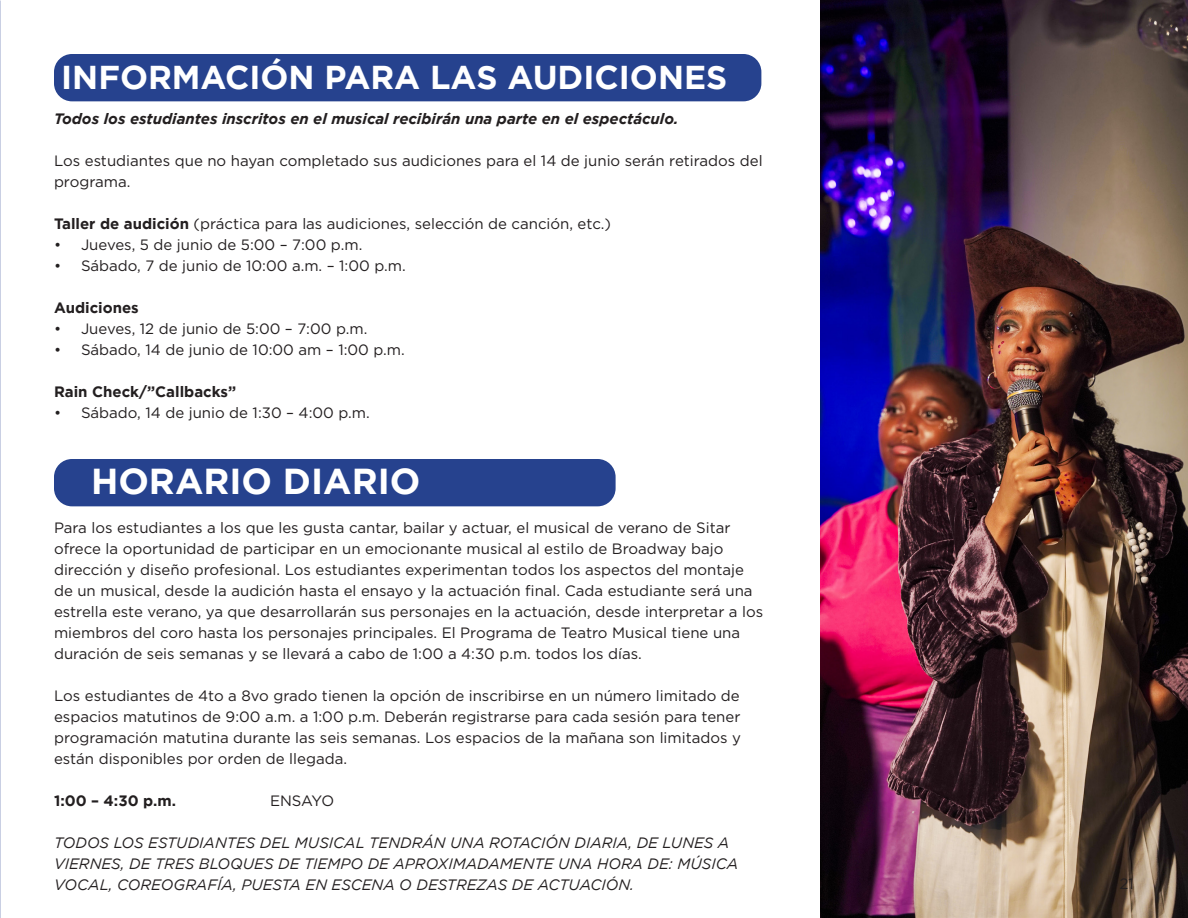
<style>
.page{position:relative;width:1188px;height:918px;background:#fff}
.page>*{position:absolute;margin:0;border:0;box-sizing:border-box;transform-origin:0 0}
.t1{font:700 36px "Gotham";color:#fff}
.t2{font:700 33px "Gotham";color:#fff}
.t3{font:15px/21px "Gotham";color:#231f20}
.t4{font:italic 15px/21px "Gotham";color:#231f20}
.t5{font:italic 700 15px "Gotham";color:#231f20}
.t6{font:700 15px "Gotham";color:#231f20}
.s1{font-weight:700}
</style>
<div class="page">
<img style="left:821px;top:1px;width:367px;height:917px">
<div style="left:54px;top:459px;width:562px;height:47px;background:#26428e;border-radius:18px"></div>
<div style="left:54px;top:54px;width:707px;height:47px;background:#26428e;border-radius:18px"></div>
<p class="t2" style="left:61px;top:58px;width:668px">INFORMACIÓN PARA LAS AUDICIONES</p>
<p class="t5" style="left:54px;top:110px;width:626px">Todos los estudiantes inscritos en el musical recibirán una parte en el espectáculo.</p>
<p class="t3" style="left:54px;top:150px;width:710px">Los estudiantes que no hayan completado sus audiciones para el 14 de junio serán retirados del programa.</p>
<p class="t3" style="left:54px;top:213px;width:559px"><span class="s1">Taller de audición</span> (práctica para las audiciones, selección de canción, etc.)</p>
<p class="t3" style="left:54px;top:234px;width:310px">• Jueves, 5 de junio de 5:00 – 7:00 p.m.</p>
<p class="t3" style="left:54px;top:255px;width:353px">• Sábado, 7 de junio de 10:00 a.m. – 1:00 p.m.</p>
<p class="t6" style="left:54px;top:299px;width:86px">Audiciones</p>
<p class="t3" style="left:54px;top:318px;width:315px">• Jueves, 12 de junio de 5:00 – 7:00 p.m.</p>
<p class="t3" style="left:54px;top:339px;width:352px">• Sábado, 14 de junio de 10:00 am – 1:00 p.m.</p>
<p class="t6" style="left:54px;top:383px;width:184px">Rain Check/”Callbacks”</p>
<p class="t3" style="left:54px;top:402px;width:317px">• Sábado, 14 de junio de 1:30 – 4:00 p.m.</p>
<p class="t1" style="left:91px;top:461px;width:331px">HORARIO DIARIO</p>
<p class="t3" style="left:54px;top:517px;width:711px">Para los estudiantes a los que les gusta cantar, bailar y actuar, el musical de verano de Sitar ofrece la oportunidad de participar en un emocionante musical al estilo de Broadway bajo dirección y diseño profesional. Los estudiantes experimentan todos los aspectos del montaje de un musical, desde la audición hasta el ensayo y la actuación final. Cada estudiante será una estrella este verano, ya que desarrollarán sus personajes en la actuación, desde interpretar a los miembros del coro hasta los personajes principales. El Programa de Teatro Musical tiene una duración de seis semanas y se llevará a cabo de 1:00 a 4:30 p.m. todos los días.</p>
<p class="t3" style="left:54px;top:685px;width:688px;text-align:justify">Los estudiantes de 4to a 8vo grado tienen la opción de inscribirse en un número limitado de espacios matutinos de 9:00 a.m. a 1:00 p.m. Deberán registrarse para cada sesión para tener programación matutina durante las seis semanas. Los espacios de la mañana son limitados y están disponibles por orden de llegada.</p>
<p class="t6" style="left:54px;top:792px;width:123px">1:00 – 4:30 p.m.</p>
<p class="t3" style="left:270px;top:790px;width:66px">ENSAYO</p>
<p class="t4" style="left:54px;top:832px;width:686px">TODOS LOS ESTUDIANTES DEL MUSICAL TENDRÁN UNA ROTACIÓN DIARIA, DE LUNES A<br>VIERNES, DE TRES BLOQUES DE TIEMPO DE APROXIMADAMENTE UNA HORA DE: MÚSICA<br>VOCAL, COREOGRAFÍA, PUESTA EN ESCENA O DESTREZAS DE ACTUACIÓN.</p>
<p class="t3" style="left:1120px;top:873px;width:16px">21</p>
</div>
